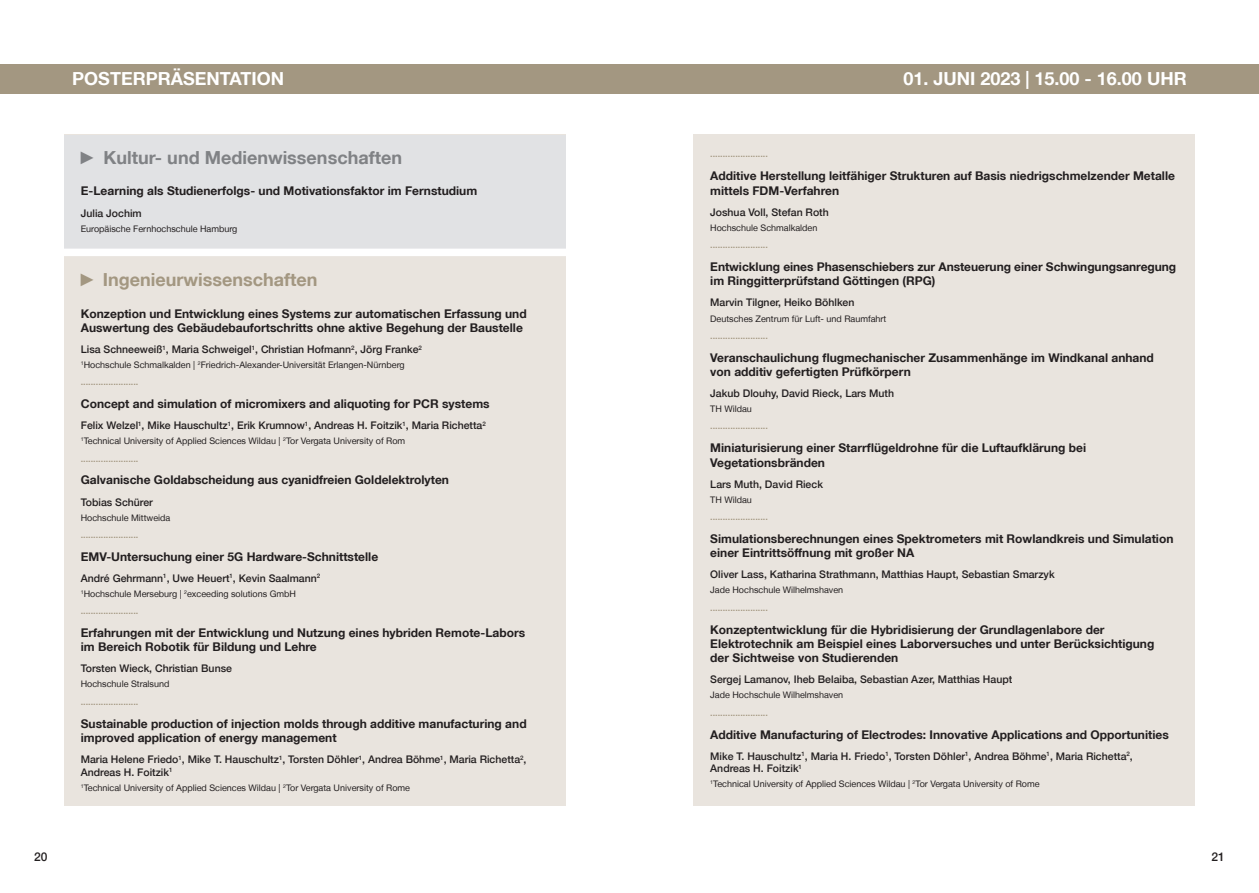
<style>
.page{position:relative;width:1259px;height:893px;background:#fff}
.page>*{position:absolute;margin:0;border:0;box-sizing:border-box;transform-origin:0 0}
.t1{font:700 18px "Helvetica Neue LT";color:#fff}
.t2{font:700 18px "Helvetica Neue LT";color:#808285}
.t3{font:700 18px "Helvetica Neue LT";color:#a39781}
.t4{font:700 12px/14.4px "Helvetica Neue LT";color:#231f20}
.t5{font:500 12px "Helvetica Neue LT";color:#231f20}
.t6{font:500 10.5px/12.6px "Helvetica Neue LT";color:#231f20}
.t7{font:9px/17.2px "Helvetica Neue LT";color:#231f20}
.t8{font:500 9px "Helvetica Neue LT";color:#a39781}
.s1{font-family:"Arial Narrow";font-weight:400}
.s2{font-weight:500;color:#a39781}
</style>
<div class="page">
<div style="left:0;top:64px;width:1259px;height:30px;background:#a39781"></div>
<div style="left:64px;top:134px;width:502px;height:672px;background:#e9e4de"></div>
<div style="left:64px;top:135px;width:502px;height:118px;background:#e1e2e4"></div>
<div style="left:60px;top:249px;width:510px;height:7px;background:#fff"></div>
<div style="left:693px;top:134px;width:502px;height:672px;background:#e9e4de"></div>
<h1 class="t1" style="left:72px;top:68px;width:213px">POSTERPRÄSENTATION</h1>
<h1 class="t1" style="left:903px;top:68px;width:285px">01. JUNI 2023 | 15.00 - 16.00 UHR</h1>
<h1 class="t2" style="left:81px;top:147px;width:323px"><span class="s1">►</span> Kultur- und Medienwissenschaften</h1>
<p class="t4" style="left:81px;top:184px;width:398px">E-Learning als Studienerfolgs- und Motivationsfaktor im Fernstudium</p>
<p class="t6" style="left:81px;top:206px;width:62px">Julia Jochim</p>
<p class="t7" style="left:81px;top:220px;width:158px">Europäische Fernhochschule Hamburg</p>
<h1 class="t3" style="left:81px;top:269px;width:238px"><span class="s1">►</span> Ingenieurwissenschaften</h1>
<p class="t4" style="left:81px;top:306px;width:447px">Konzeption und Entwicklung eines Systems zur automatischen Erfassung und<br>Auswertung des Gebäudebaufortschritts ohne aktive Begehung der Baustelle</p>
<p class="t6" style="left:81px;top:343px;width:342px">Lisa Schneeweiß<sup>1</sup>, Maria Schweigel<sup>1</sup>, Christian Hofmann<sup>2</sup>, Jörg Franke<sup>2</sup></p>
<p class="t7" style="left:81px;top:356px;width:325px"><sup>1</sup>Hochschule Schmalkalden | <sup>2</sup>Friedrich-Alexander-Universität Erlangen-Nürnberg <span class="s2">.......................</span></p>
<p class="t4" style="left:81px;top:396px;width:410px">Concept and simulation of micromixers and aliquoting for PCR systems</p>
<p class="t6" style="left:81px;top:419px;width:406px">Felix Welzel<sup>1</sup>, Mike Hauschultz<sup>1</sup>, Erik Krumnow<sup>1</sup>, Andreas H. Foitzik<sup>1</sup>, Maria Richetta<sup>2</sup></p>
<p class="t7" style="left:81px;top:432px;width:326px"><sup>1</sup>Technical University of Applied Sciences Wildau | <sup>2</sup>Tor Vergata University of Rom <span class="s2">.......................</span></p>
<p class="t4" style="left:81px;top:473px;width:370px">Galvanische Goldabscheidung aus cyanidfreien Goldelektrolyten</p>
<p class="t6" style="left:81px;top:495px;width:74px">Tobias Schürer</p>
<p class="t7" style="left:81px;top:509px;width:91px">Hochschule Mittweida</p>
<p class="t8" style="left:81px;top:529px;width:4px">.......................</p>
<p class="t4" style="left:81px;top:549px;width:299px">EMV-Untersuchung einer 5G Hardware-Schnittstelle</p>
<p class="t6" style="left:81px;top:572px;width:241px">André Gehrmann<sup>1</sup>, Uwe Heuert<sup>1</sup>, Kevin Saalmann<sup>2</sup></p>
<p class="t7" style="left:81px;top:585px;width:217px"><sup>1</sup>Hochschule Merseburg | <sup>2</sup>exceeding solutions GmbH <span class="s2">.......................</span></p>
<p class="t4" style="left:81px;top:625px;width:446px">Erfahrungen mit der Entwicklung und Nutzung eines hybriden Remote-Labors im Bereich Robotik für Bildung und Lehre</p>
<p class="t6" style="left:81px;top:662px;width:153px">Torsten Wieck, Christian Bunse</p>
<p class="t7" style="left:81px;top:675px;width:90px">Hochschule Stralsund</p>
<p class="t8" style="left:81px;top:696px;width:4px">.......................</p>
<p class="t4" style="left:81px;top:716px;width:447px">Sustainable production of injection molds through additive manufacturing and improved application of energy management</p>
<p class="t6" style="left:81px;top:753px;width:447px">Maria Helene Friedo<sup>1</sup>, Mike T. Hauschultz<sup>1</sup>, Torsten Döhler<sup>1</sup>, Andrea Böhme<sup>1</sup>, Maria Richetta<sup>2</sup>,<br>Andreas H. Foitzik<sup>1</sup></p>
<p class="t7" style="left:81px;top:779px;width:331px"><sup>1</sup>Technical University of Applied Sciences Wildau | <sup>2</sup>Tor Vergata University of Rome</p>
<p class="t8" style="left:710px;top:149px;width:4px">.......................</p>
<p class="t4" style="left:710px;top:169px;width:466px">Additive Herstellung leitfähiger Strukturen auf Basis niedrigschmelzender Metalle mittels FDM-Verfahren</p>
<p class="t6" style="left:710px;top:206px;width:120px">Joshua Voll, Stefan Roth</p>
<p class="t7" style="left:710px;top:219px;width:109px">Hochschule Schmalkalden</p>
<p class="t8" style="left:710px;top:239px;width:4px">.......................</p>
<p class="t4" style="left:710px;top:259px;width:467px">Entwicklung eines Phasenschiebers zur Ansteuerung einer Schwingungsanregung im Ringgitterprüfstand Göttingen (RPG)</p>
<p class="t6" style="left:710px;top:296px;width:146px">Marvin Tilgner, Heiko Böhlken</p>
<p class="t7" style="left:710px;top:310px;width:178px">Deutsches Zentrum für Luft- und Raumfahrt</p>
<p class="t8" style="left:710px;top:330px;width:4px">.......................</p>
<p class="t4" style="left:710px;top:350px;width:445px">Veranschaulichung flugmechanischer Zusammenhänge im Windkanal anhand von additiv gefertigten Prüfkörpern</p>
<p class="t6" style="left:710px;top:387px;width:185px">Jakub Dlouhy, David Rieck, Lars Muth</p>
<p class="t7" style="left:710px;top:400px;width:43px">TH Wildau</p>
<p class="t8" style="left:710px;top:421px;width:4px">.......................</p>
<p class="t4" style="left:710px;top:440px;width:377px">Miniaturisierung einer Starrflügeldrohne für die Luftaufklärung bei<br>Vegetationsbränden</p>
<p class="t6" style="left:710px;top:478px;width:114px">Lars Muth, David Rieck</p>
<p class="t7" style="left:710px;top:491px;width:43px">TH Wildau</p>
<p class="t8" style="left:710px;top:511px;width:4px">.......................</p>
<p class="t4" style="left:710px;top:531px;width:464px">Simulationsberechnungen eines Spektrometers mit Rowlandkreis und Simulation einer Eintrittsöffnung mit großer NA</p>
<p class="t6" style="left:710px;top:568px;width:346px">Oliver Lass, Katharina Strathmann, Matthias Haupt, Sebastian Smarzyk</p>
<p class="t7" style="left:710px;top:581px;width:134px">Jade Hochschule Wilhelmshaven</p>
<p class="t8" style="left:710px;top:602px;width:4px">.......................</p>
<p class="t4" style="left:710px;top:622px;width:445px">Konzeptentwicklung für die Hybridisierung der Grundlagenlabore der<br>Elektrotechnik am Beispiel eines Laborversuches und unter Berücksichtigung der Sichtweise von Studierenden</p>
<p class="t6" style="left:710px;top:673px;width:303px">Sergej Lamanov, Iheb Belaiba, Sebastian Azer, Matthias Haupt</p>
<p class="t7" style="left:710px;top:686px;width:134px">Jade Hochschule Wilhelmshaven</p>
<p class="t8" style="left:710px;top:707px;width:4px">.......................</p>
<p class="t4" style="left:710px;top:727px;width:460px">Additive Manufacturing of Electrodes: Innovative Applications and Opportunities</p>
<p class="t6" style="left:710px;top:749px;width:424px">Mike T. Hauschultz<sup>1</sup>, Maria H. Friedo<sup>1</sup>, Torsten Döhler<sup>1</sup>, Andrea Böhme<sup>1</sup>, Maria Richetta<sup>2</sup>,<br>Andreas H. Foitzik<sup>1</sup></p>
<p class="t7" style="left:710px;top:775px;width:331px"><sup>1</sup>Technical University of Applied Sciences Wildau | <sup>2</sup>Tor Vergata University of Rome</p>
<p class="t5" style="left:34px;top:849px;width:15px">20</p>
<p class="t5" style="left:1211px;top:849px;width:15px">21</p>
</div>
